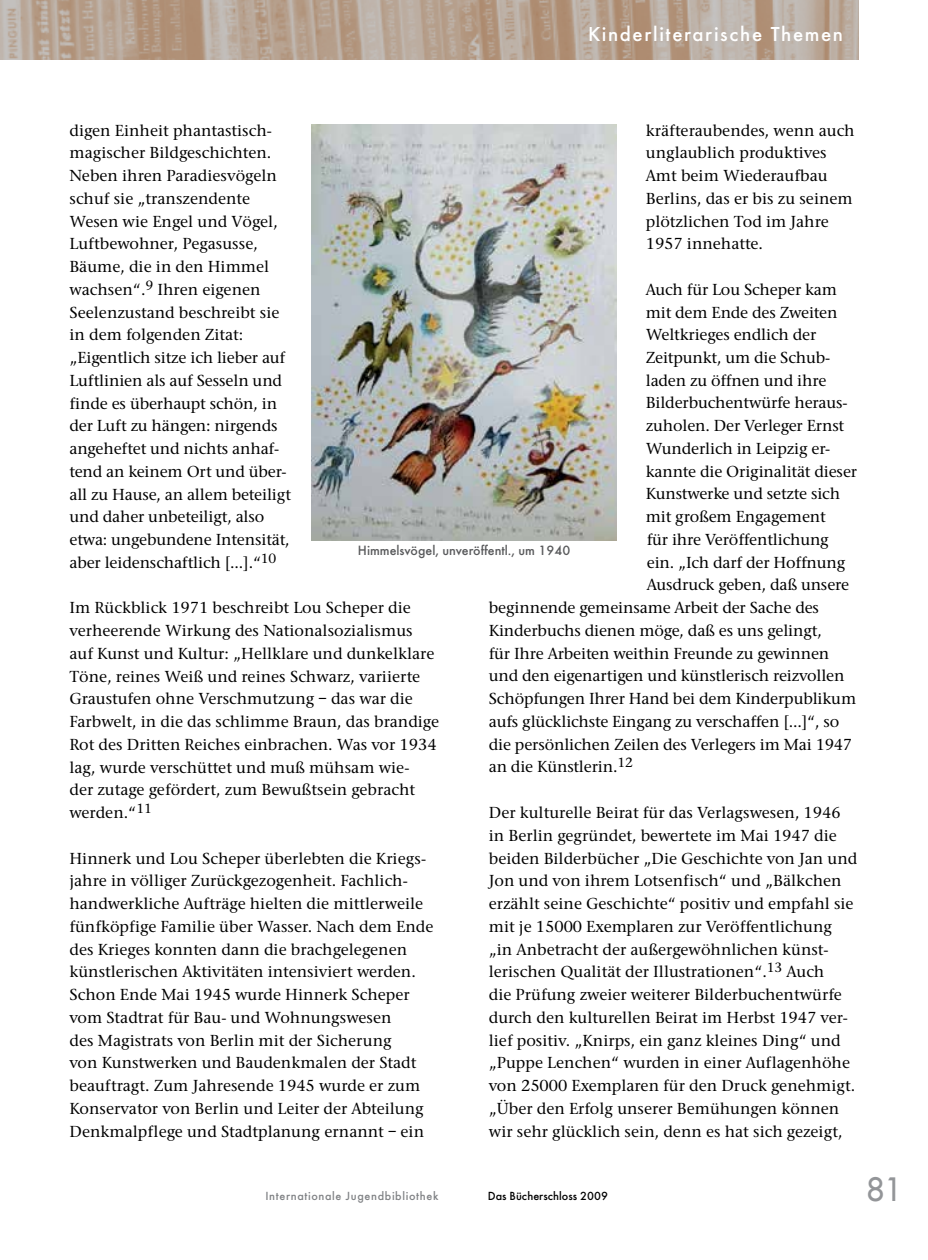
<style>
.page{position:relative;width:928px;height:1260px;background:#fff}
.page>*{position:absolute;margin:0;border:0;box-sizing:border-box;transform-origin:0 0}
.t1{font:31.5px "Futura LT";color:#939598}
.t2{font:500 21px "Futura";letter-spacing:.075em;color:#fff}
.t3{font:500 16.62px/22.8px "Stone Serif EF";color:#000}
.t4{font:500 14px "Futura";color:#58595b}
.t5{font:500 12.25px "Futura";letter-spacing:.05em;color:#808285}
.t6{font:500 12.25px "Futura";color:#000}
</style>
<div class="page">
<svg style="left:0;top:0;width:858px;height:60px;background:#b7a494"></svg>
<img style="left:311px;top:124px;width:305px;height:417px">
<p class="t2" style="left:588px;top:21px;width:257px">Kinderliterarische Themen</p>
<p class="t3" style="left:646px;top:119px;width:210px">kräfteraubendes, wenn auch unglaublich produktives<br>Amt beim Wiederaufbau<br>Berlins, das er bis zu seinem plötzlichen Tod im Jahre<br>1957 innehatte.</p>
<p class="t3" style="left:646px;top:278px;width:193px">Auch für Lou Scheper kam</p>
<p class="t3" style="left:646px;top:301px;width:193px">mit dem Ende des Zweiten</p>
<p class="t3" style="left:646px;top:323px;width:172px">Weltkrieges endlich der</p>
<p class="t3" style="left:646px;top:346px;width:186px">Zeitpunkt, um die Schub-</p>
<p class="t3" style="left:646px;top:369px;width:182px">laden zu öffnen und ihre</p>
<p class="t3" style="left:646px;top:392px;width:202px">Bilderbuchentwürfe heraus-</p>
<p class="t3" style="left:646px;top:414px;width:200px">zuholen. Der Verleger Ernst</p>
<p class="t3" style="left:646px;top:437px;width:186px">Wunderlich in Leipzig er-</p>
<p class="t3" style="left:646px;top:460px;width:213px">kannte die Originalität dieser</p>
<p class="t3" style="left:646px;top:483px;width:196px">Kunstwerke und setzte sich</p>
<p class="t3" style="left:646px;top:505px;width:181px">mit großem Engagement</p>
<p class="t3" style="left:647px;top:528px;width:184px">für ihre Veröffentlichung</p>
<p class="t3" style="left:647px;top:551px;width:200px">ein. „Ich darf der Hoffnung</p>
<p class="t3" style="left:647px;top:574px;width:204px">Ausdruck geben, daß unsere</p>
<p class="t3" style="left:489px;top:596px;width:332px">beginnende gemeinsame Arbeit der Sache des</p>
<p class="t3" style="left:489px;top:619px;width:334px">Kinderbuchs dienen möge, daß es uns gelingt,</p>
<p class="t3" style="left:489px;top:642px;width:342px">für Ihre Arbeiten weithin Freunde zu gewinnen</p>
<p class="t3" style="left:489px;top:665px;width:357px">und den eigenartigen und künstlerisch reizvollen</p>
<p class="t3" style="left:489px;top:687px;width:369px">Schöpfungen Ihrer Hand bei dem Kinderpublikum</p>
<p class="t3" style="left:489px;top:710px;width:352px">aufs glücklichste Eingang zu verschaffen [...]“, so</p>
<p class="t3" style="left:489px;top:733px;width:365px">die persönlichen Zeilen des Verlegers im Mai 1947</p>
<p class="t3" style="left:489px;top:756px;width:145px">an die Künstlerin.<sup>12</sup></p>
<p class="t3" style="left:489px;top:801px;width:370px">Der kulturelle Beirat für das Verlagswesen, 1946 in Berlin gegründet, bewertete im Mai 1947 die beiden Bilderbücher „Die Geschichte von Jan und Jon und von ihrem Lotsenfisch“ und „Bälkchen erzählt seine Geschichte“ positiv und empfahl sie mit je 15000 Exemplaren zur Veröffentlichung „in Anbetracht der außergewöhnlichen künst&shy;lerischen Qualität der Illustrationen“.<sup>13</sup> Auch<br>die Prüfung zweier weiterer Bilderbuchentwürfe durch den kulturellen Beirat im Herbst 1947 ver&shy;lief positiv. „Knirps, ein ganz kleines Ding“ und „Puppe Lenchen“ wurden in einer Auflagenhöhe von 25000 Exemplaren für den Druck genehmigt. „Über den Erfolg unserer Bemühungen können wir sehr glücklich sein, denn es hat sich gezeigt,</p>
<p class="t3" style="left:69px;top:119px;width:223px">digen Einheit phantastisch&shy;magischer Bildgeschichten.<br>Neben ihren Paradiesvögeln schuf sie „transzendente<br>Wesen wie Engel und Vögel,<br>Luftbewohner, Pegasusse,<br>Bäume, die in den Himmel wachsen“.<sup>9</sup> Ihren eigenen<br>Seelenzustand beschreibt sie in dem folgenden Zitat: „Eigentlich sitze ich lieber auf<br>Luftlinien als auf Sesseln und finde es überhaupt schön, in der Luft zu hängen: nirgends angeheftet und nichts anhaf&shy;tend an keinem Ort und über&shy;all zu Hause, an allem beteiligt und daher unbeteiligt, also etwa: ungebundene Intensität, aber leidenschaftlich [...].“<sup>10</sup></p>
<p class="t3" style="left:69px;top:597px;width:371px">Im Rückblick 1971 beschreibt Lou Scheper die verheerende Wirkung des Nationalsozialismus auf Kunst und Kultur: „Hellklare und dunkelklare Töne, reines Weiß und reines Schwarz, variierte Graustufen ohne Verschmutzung – das war die Farbwelt, in die das schlimme Braun, das brandige Rot des Dritten Reiches einbrachen. Was vor 1934 lag, wurde verschüttet und muß mühsam wie-<br>der zutage gefördert, zum Bewußtsein gebracht werden.“<sup>11</sup></p>
<p class="t3" style="left:69px;top:847px;width:365px">Hinnerk und Lou Scheper überlebten die Kriegs&shy;jahre in völliger Zurückgezogenheit. Fachlich&shy;handwerkliche Aufträge hielten die mittlerweile fünfköpfige Familie über Wasser. Nach dem Ende des Krieges konnten dann die brachgelegenen künstlerischen Aktivitäten intensiviert werden.<br>Schon Ende Mai 1945 wurde Hinnerk Scheper vom Stadtrat für Bau- und Wohnungswesen<br>des Magistrats von Berlin mit der Sicherung<br>von Kunstwerken und Baudenkmalen der Stadt beauftragt. Zum Jahresende 1945 wurde er zum Konservator von Berlin und Leiter der Abteilung Denkmalpflege und Stadtplanung ernannt – ein</p>
<p class="t4" style="left:358px;top:542px;width:214px">Himmelsvögel, unveröffentl., um 1940</p>
<p class="t5" style="left:265px;top:1188px;width:174px">Internationale Jugendbibliothek</p>
<p class="t6" style="left:488px;top:1188px;width:122px">Das Bücherschloss 2009</p>
<h1 class="t1" style="left:866px;top:1168px;width:38px">81</h1>
</div>
